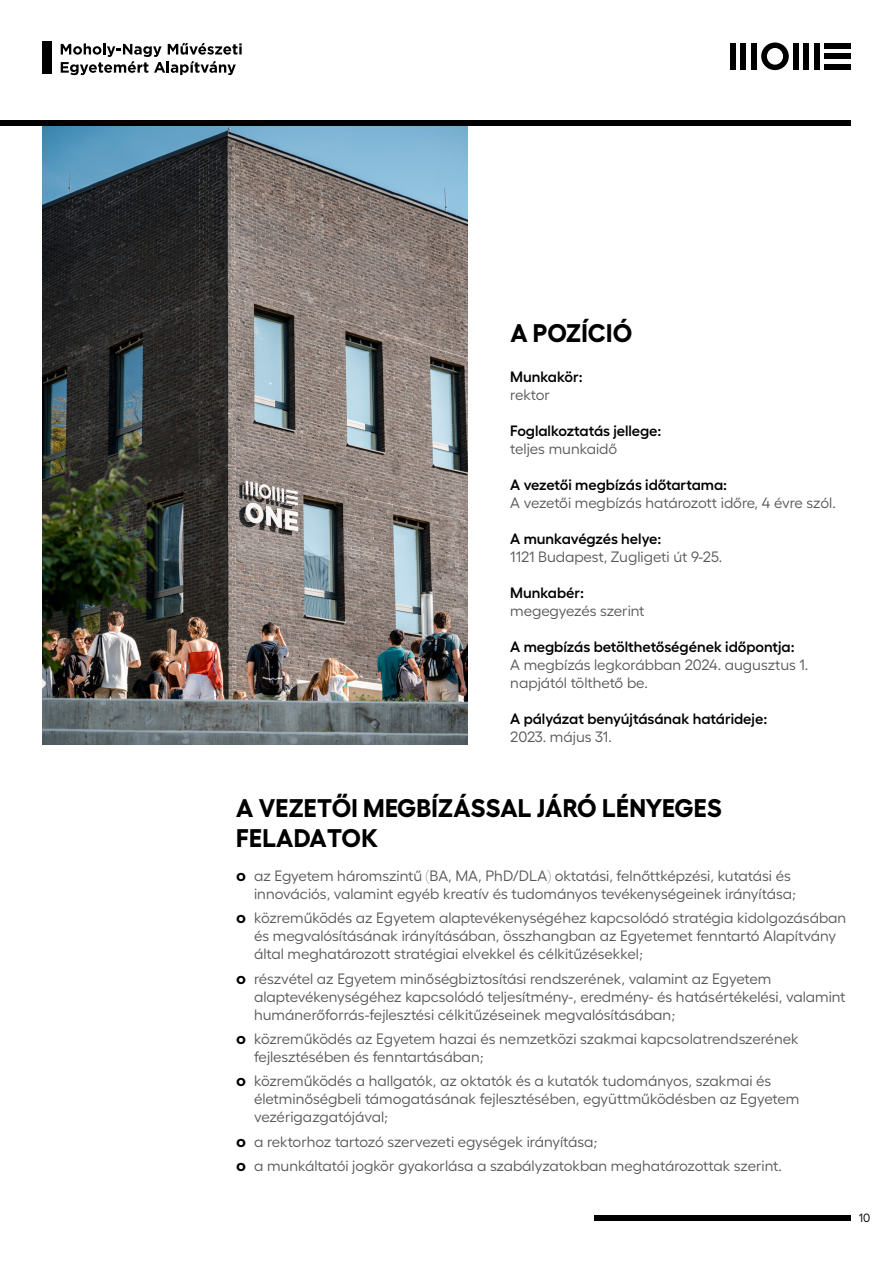
<style>
.page{position:relative;width:893px;height:1263px;background:#fff}
.page>*{position:absolute;margin:0;border:0;box-sizing:border-box;transform-origin:0 0}
.t1{font:700 25.5px/30.6px "Fellix";letter-spacing:.01em;color:#000}
.t2{font:15px/18px "Fellix";color:#58595b}
.t3{font:600 15px "Fellix";color:#000}
.t4{font:12px "Fellix";color:#000}
.s1{font-family:"Gotham";font-weight:700;color:#000}
</style>
<div class="page">
<div style="left:594px;top:1215px;width:256px;height:5px;background:#000"></div>
<div style="left:824px;top:64px;width:26px;height:5px;background:#000"></div>
<div style="left:730px;top:43px;width:6px;height:26px;background:#000"></div>
<div style="left:751px;top:43px;width:5px;height:26px;background:#000"></div>
<div style="left:741px;top:43px;width:5px;height:26px;background:#000"></div>
<div style="left:793px;top:43px;width:6px;height:26px;background:#000"></div>
<div style="left:814px;top:43px;width:5px;height:26px;background:#000"></div>
<div style="left:803px;top:43px;width:6px;height:26px;background:#000"></div>
<div style="left:824px;top:54px;width:26px;height:5px;background:#000"></div>
<div style="left:824px;top:43px;width:26px;height:6px;background:#000"></div>
<svg style="left:761px;top:43px;width:28px;height:27px"></svg>
<svg style="left:61px;top:43px;width:181px;height:32px"></svg>
<div style="left:43px;top:42px;width:9px;height:32px;background:#000"></div>
<img style="left:43px;top:126px;width:424px;height:618px">
<div style="left:0;top:120px;width:850px;height:6px;background:#000"></div>
<h1 class="t1" style="left:510px;top:315px;width:123px">A POZÍCIÓ</h1>
<p class="t3" style="left:510px;top:365px;width:74px">Munkakör:</p>
<p class="t2" style="left:510px;top:385px;width:41px">rektor</p>
<p class="t3" style="left:510px;top:419px;width:153px">Foglalkoztatás jellege:</p>
<p class="t2" style="left:510px;top:439px;width:108px">teljes munkaidő</p>
<p class="t3" style="left:510px;top:473px;width:218px">A vezetői megbízás időtartama:</p>
<p class="t2" style="left:510px;top:493px;width:327px">A vezetői megbízás határozott időre, 4 évre szól.</p>
<p class="t3" style="left:510px;top:527px;width:153px">A munkavégzés helye:</p>
<p class="t2" style="left:510px;top:547px;width:214px">1121 Budapest, Zugligeti út 9-25.</p>
<p class="t3" style="left:510px;top:581px;width:75px">Munkabér:</p>
<p class="t2" style="left:510px;top:601px;width:136px">megegyezés szerint</p>
<p class="t3" style="left:510px;top:635px;width:286px">A megbízás betölthetőségének időpontja:</p>
<p class="t2" style="left:510px;top:655px;width:300px">A megbízás legkorábban 2024. augusztus 1. napjától tölthető be.</p>
<p class="t3" style="left:510px;top:707px;width:258px">A pályázat benyújtásának határideje:</p>
<p class="t2" style="left:510px;top:727px;width:103px">2023. május 31.</p>
<h1 class="t1" style="left:236px;top:789px;width:487px">A VEZETŐI MEGBÍZÁSSAL JÁRÓ LÉNYEGES<br>FELADATOK</h1>
<p class="t2" style="left:254px;top:865px;width:543px;text-indent:-18px"><span class="s1">o</span> az Egyetem háromszintű (BA, MA, PhD/DLA) oktatási, felnőttképzési, kutatási és innovációs, valamint egyéb kreatív és tudományos tevékenységeinek irányítása;</p>
<p class="t2" style="left:254px;top:907px;width:594px;text-indent:-18px"><span class="s1">o</span> közreműködés az Egyetem alaptevékenységéhez kapcsolódó stratégia kidolgozásában és megvalósításának irányításában, összhangban az Egyetemet fenntartó Alapítvány által meghatározott stratégiai elvekkel és célkitűzésekkel;</p>
<p class="t2" style="left:254px;top:968px;width:593px;text-indent:-18px"><span class="s1">o</span> részvétel az Egyetem minőségbiztosítási rendszerének, valamint az Egyetem alaptevékenységéhez kapcsolódó teljesítmény-, eredmény- és hatásértékelési, valamint humánerőforrás-fejlesztési célkitűzéseinek megvalósításában;</p>
<p class="t2" style="left:254px;top:1028px;width:546px;text-indent:-18px"><span class="s1">o</span> közreműködés az Egyetem hazai és nemzetközi szakmai kapcsolatrendszerének fejlesztésében és fenntartásában;</p>
<p class="t2" style="left:254px;top:1070px;width:547px;text-indent:-18px"><span class="s1">o</span> közreműködés a hallgatók, az oktatók és a kutatók tudományos, szakmai és életminőségbeli támogatásának fejlesztésében, együttműködésben az Egyetem vezérigazgatójával;</p>
<p class="t2" style="left:236px;top:1128px;width:547px;line-height:24.3px"><span class="s1">o</span> a rektorhoz tartozó szervezeti egységek irányítása;<br><span class="s1">o</span> a munkáltatói jogkör gyakorlása a szabályzatokban meghatározottak szerint.</p>
<p class="t4" style="left:859px;top:1208px;width:13px">10</p>
</div>
